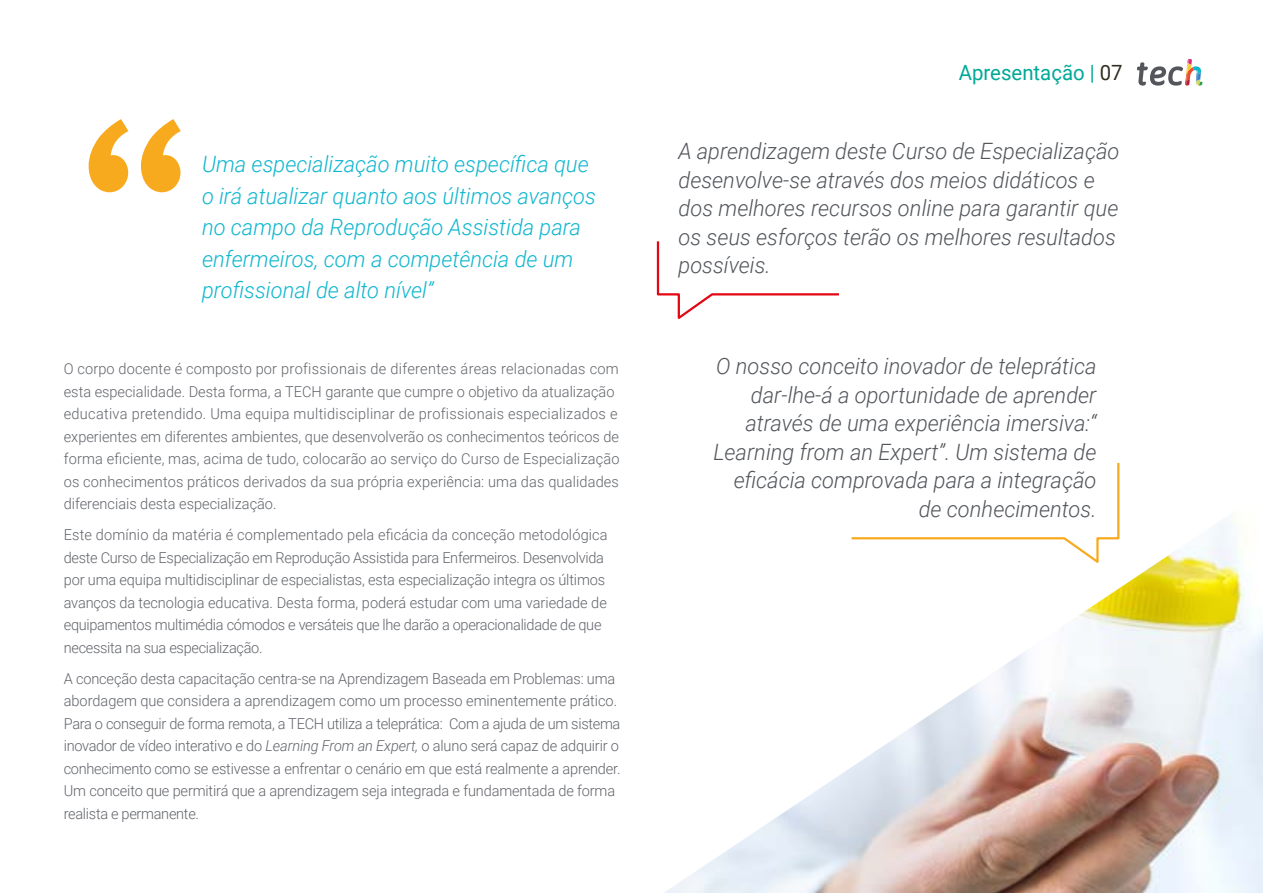
<style>
.page{position:relative;width:1263px;height:893px;background:#fff}
.page>*{position:absolute;margin:0;border:0;box-sizing:border-box;transform-origin:0 0}
.t1{font:italic 300 22.5px/28.5px "Roboto";color:#52555b}
.t2{font:italic 300 22.5px/31.5px "Roboto";color:#0fb6cf}
.t3{font:21px "Roboto";color:#00a996}
.t4{font:300 15px/22.5px "Roboto";letter-spacing:-.005em;color:#61646a}
.s1{font-style:italic}
.s2{color:#312e20}
</style>
<div class="page">
<svg style="left:89px;top:119px;width:92px;height:73px"></svg>
<svg style="left:656px;top:241px;width:183px;height:78px"></svg>
<img style="left:664px;top:518px;width:599px;height:375px">
<svg style="left:849px;top:462px;width:271px;height:104px"></svg>
<svg style="left:1137px;top:59px;width:65px;height:27px"></svg>
<h1 class="t2" style="left:202px;top:148px;width:395px">Uma especialização muito específica que o irá atualizar quanto aos últimos avanços no campo da Reprodução Assistida para enfermeiros, com a competência de um profissional de alto nível”</h1>
<p class="t4" style="left:64px;top:357px;width:557px">O corpo docente é composto por profissionais de diferentes áreas relacionadas com esta especialidade. Desta forma, a TECH garante que cumpre o objetivo da atualização educativa pretendido. Uma equipa multidisciplinar de profissionais especializados e experientes em diferentes ambientes, que desenvolverão os conhecimentos teóricos de forma eficiente, mas, acima de tudo, colocarão ao serviço do Curso de Especialização os conhecimentos práticos derivados da sua própria experiência: uma das qualidades diferenciais desta especialização.</p>
<p class="t4" style="left:64px;top:523px;width:545px">Este domínio da matéria é complementado pela eficácia da conceção metodológica deste Curso de Especialização em Reprodução Assistida para Enfermeiros. Desenvolvida por uma equipa multidisciplinar de especialistas, esta especialização integra os últimos avanços da tecnologia educativa. Desta forma, poderá estudar com uma variedade de equipamentos multimédia cómodos e versáteis que lhe darão a operacionalidade de que necessita na sua especialização.</p>
<p class="t4" style="left:64px;top:666px;width:558px">A conceção desta capacitação centra-se na Aprendizagem Baseada em Problemas: uma abordagem que considera a aprendizagem como um processo eminentemente prático.<br>Para o conseguir de forma remota, a TECH utiliza a teleprática: Com a ajuda de um sistema inovador de vídeo interativo e do <span class="s1">Learning From an Expert,</span> o aluno será capaz de adquirir o conhecimento como se estivesse a enfrentar o cenário em que está realmente a aprender.<br>Um conceito que permitirá que a aprendizagem seja integrada e fundamentada de forma realista e permanente.</p>
<h2 class="t3" style="left:959px;top:57px;width:165px">Apresentação | <span class="s2">07</span></h2>
<h1 class="t1" style="left:678px;top:136px;width:442px">A aprendizagem deste Curso de Especialização desenvolve-se através dos meios didáticos e dos melhores recursos online para garantir que os seus esforços terão os melhores resultados possíveis.</h1>
<h1 class="t1" style="left:713px;top:351px;width:385px;text-align:right">O nosso conceito inovador de teleprática dar-lhe-á a oportunidade de aprender através de uma experiência imersiva:“ Learning from an Expert”. Um sistema de eficácia comprovada para a integração de conhecimentos.</h1>
</div>
